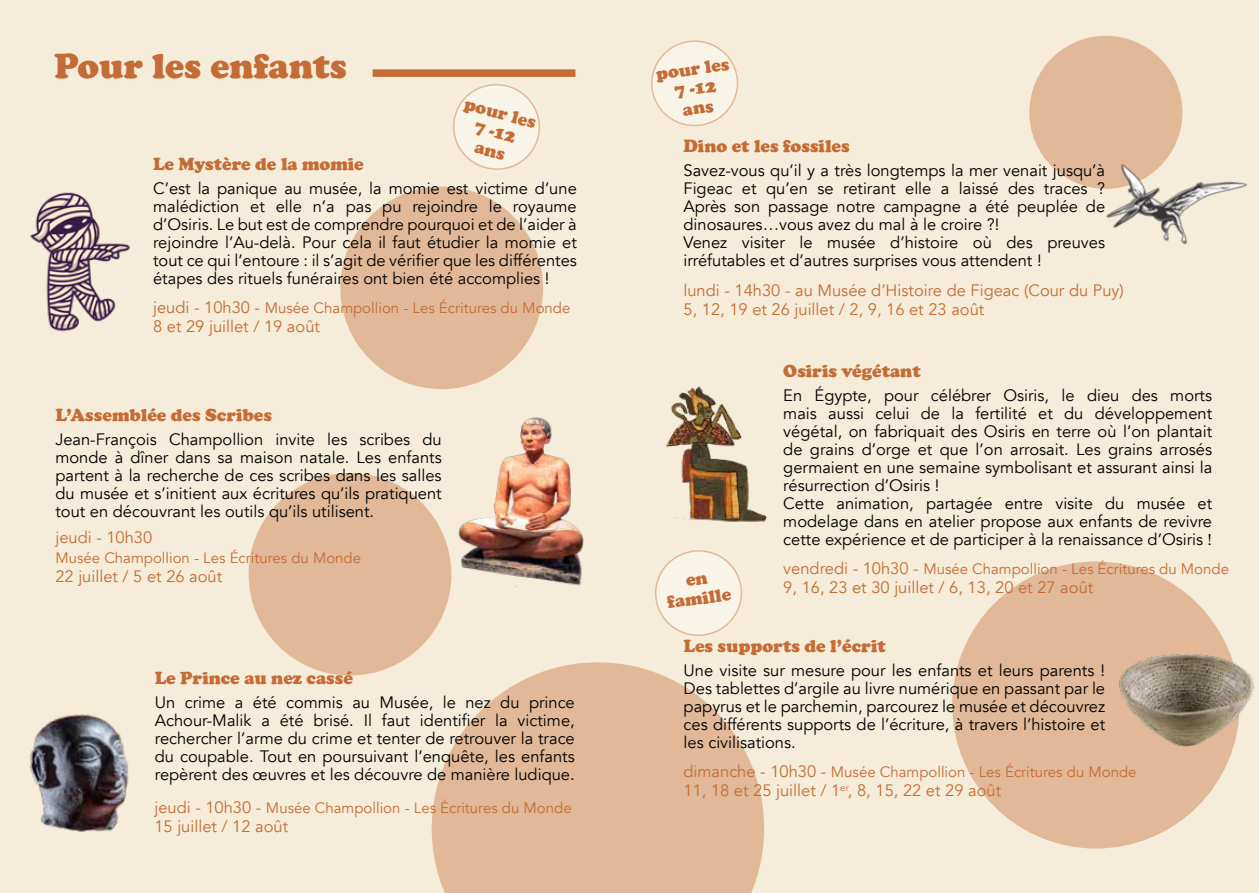
<style>
.page{position:relative;width:1259px;height:893px;background:#f5edd9}
.page>*{position:absolute;margin:0;border:0;box-sizing:border-box;transform-origin:0 0}
.t1{font:900 36px "Cooper";color:#c56c36}
.t2{font:900 18px/19.5px "Cooper";color:#c56c36;text-align:center}
.t3{font:16.5px/18px "Avenir";color:#000;text-align:justify}
.t4{font:16.5px/19.5px "Avenir";color:#c56c36}
.t5{font:15px "Avenir";color:#c56c36}
.s1{font-size:16.5px}
.s2{font-family:"Minion Pro"}
</style>
<div class="page">
<div style="left:373px;top:69px;width:202px;height:8px;background:#c56c36"></div>
<svg style="left:432px;top:662px;width:332px;height:231px;fill:#e1b998"></svg>
<div style="left:1029px;top:36px;width:153px;height:153px;background:#e1b998;border-radius:50%"></div>
<div style="left:340px;top:187px;width:203px;height:202px;background:#e1b998;border-radius:50%"></div>
<div style="left:248px;top:473px;width:203px;height:203px;background:#e1b998;border-radius:50%"></div>
<div style="left:952px;top:561px;width:287px;height:287px;background:#e1b998;border-radius:50%"></div>
<img style="left:30px;top:192px;width:100px;height:140px">
<img style="left:442px;top:417px;width:142px;height:177px">
<img style="left:29px;top:714px;width:100px;height:119px">
<img style="left:1086px;top:137px;width:161px;height:108px">
<svg style="left:651px;top:40px;width:88px;height:87px"></svg>
<svg style="left:453px;top:84px;width:87px;height:86px"></svg>
<svg style="left:655px;top:550px;width:87px;height:86px"></svg>
<img style="left:1119px;top:640px;width:135px;height:110px">
<img style="left:666px;top:386px;width:101px;height:136px">
<h1 class="t1" style="left:54px;top:45px;width:294px">Pour les enfants</h1>
<p class="t2" style="left:467px;top:94px;width:75px;rotate:15deg">pour les<br>7 -12 ans</p>
<p class="t2" style="left:153px;top:155px;width:212px">Le Mystère de la momie</p>
<p class="t3" style="left:153px;top:180px;width:425px">C’est la panique au musée, la momie est victime d’une malédiction et elle n’a pas pu rejoindre le royaume d’Osiris. Le but est de comprendre pourquoi et de l’aider à rejoindre l’Au-delà. Pour cela il faut étudier la momie et tout ce qui l’entoure : il s’agit de vérifier que les différentes étapes des rituels funéraires ont bien été accomplies !</p>
<p class="t5" style="left:153px;top:299px;width:419px"><span class="s1">jeudi - 10h30 -</span> Musée Champollion - Les Écritures du Monde</p>
<p class="t4" style="left:153px;top:317px;width:168px">8 et 29 juillet / 19 août</p>
<p class="t2" style="left:55px;top:405px;width:218px">L’Assemblée des Scribes</p>
<p class="t3" style="left:55px;top:430px;width:388px">Jean-François Champollion invite les scribes du monde à dîner dans sa maison natale. Les enfants partent à la recherche de ces scribes dans les salles du musée et s’initient aux écritures qu’ils pratiquent tout en découvrant les outils qu’ils utilisent.</p>
<p class="t4" style="left:55px;top:528px;width:98px">jeudi - 10h30</p>
<p class="t5" style="left:55px;top:549px;width:307px">Musée Champollion - Les Écritures du Monde</p>
<p class="t4" style="left:55px;top:567px;width:168px">22 juillet / 5 et 26 août</p>
<p class="t2" style="left:155px;top:668px;width:200px">Le Prince au nez cassé</p>
<p class="t3" style="left:155px;top:694px;width:421px">Un crime a été commis au Musée, le nez du prince Achour-Malik a été brisé. Il faut identifier la victime, rechercher l’arme du crime et tenter de retrouver la trace du coupable. Tout en poursuivant l’enquête, les enfants repèrent des œuvres et les découvre de manière ludique.</p>
<p class="t5" style="left:154px;top:799px;width:419px"><span class="s1">jeudi - 10h30 -</span> Musée Champollion - Les Écritures du Monde</p>
<p class="t4" style="left:154px;top:817px;width:135px">15 juillet / 12 août</p>
<p class="t2" style="left:654px;top:64px;width:75px;rotate:-8deg">pour les<br>7 -12 ans</p>
<p class="t2" style="left:683px;top:136px;width:168px">Dino et les fossiles</p>
<p class="t3" style="left:683px;top:162px;width:423px;text-align:left">Savez-vous qu’il y a très longtemps la mer venait jusqu’à Figeac et qu’en se retirant elle a laissé des traces ?<br>Après son passage notre campagne a été peuplée de dinosaures…vous avez du mal à le croire ?!<br>Venez visiter le musée d’histoire où des preuves irréfutables et d’autres surprises vous attendent !</p>
<p class="t4" style="left:683px;top:281px;width:442px">lundi - 14h30 - au Musée d’Histoire de Figeac (Cour du Puy)<br>5, 12, 19 et 26 juillet / 2, 9, 16 et 23 août</p>
<p class="t2" style="left:783px;top:361px;width:139px">Osiris végétant</p>
<p class="t3" style="left:783px;top:386px;width:430px;text-align:left">En Égypte, pour célébrer Osiris, le dieu des morts mais aussi celui de la fertilité et du développement végétal, on fabriquait des Osiris en terre où l’on plantait de grains d’orge et que l’on arrosait. Les grains arrosés germaient en une semaine symbolisant et assurant ainsi la résurrection d’Osiris !<br>Cette animation, partagée entre visite du musée et modelage dans en atelier propose aux enfants de revivre cette expérience et de participer à la renaissance d’Osiris <span class="s2">!</span></p>
<p class="t5" style="left:783px;top:559px;width:447px"><span class="s1">vendredi - 10h30 -</span> Musée Champollion - Les Écritures du Monde</p>
<p class="t4" style="left:783px;top:578px;width:311px">9, 16, 23 et 30 juillet / 6, 13, 20 et 27 août</p>
<p class="t2" style="left:663px;top:573px;width:66px;rotate:-8deg">en famille</p>
<p class="t2" style="left:683px;top:637px;width:204px">Les supports de l’écrit</p>
<p class="t3" style="left:683px;top:662px;width:423px">Une visite sur mesure pour les enfants et leurs parents !<br>Des tablettes d’argile au livre numérique en passant par le papyrus et le parchemin, parcourez le musée et découvrez ces différents supports de l’écriture, à travers l’histoire et les civilisations.</p>
<p class="t5" style="left:683px;top:762px;width:454px"><span class="s1">dimanche - 10h30 -</span> Musée Champollion - Les Écritures du Monde</p>
<p class="t4" style="left:683px;top:781px;width:319px">11, 18 et 25 juillet / 1<sup>er</sup>, 8, 15, 22 et 29 août</p>
</div>
